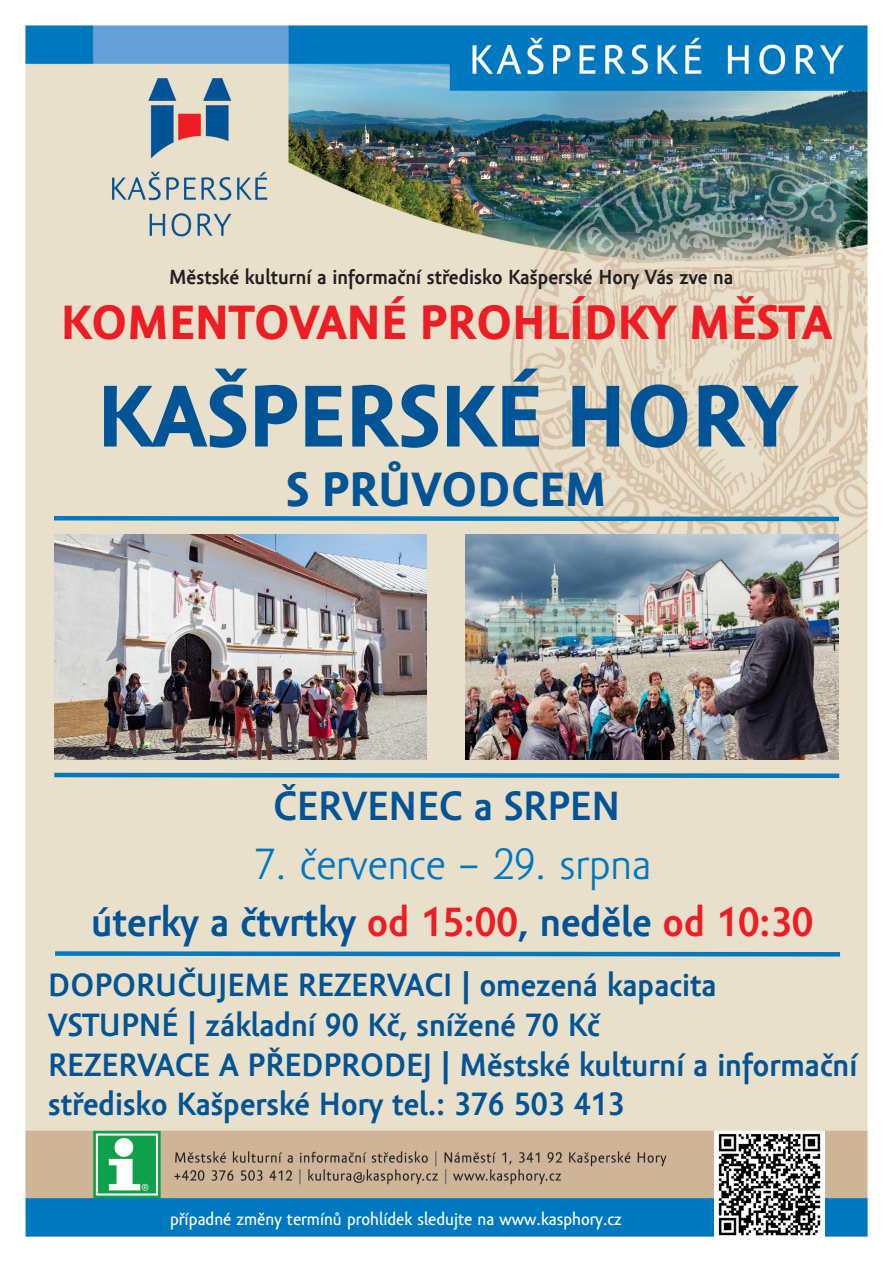
<style>
.page{position:relative;width:893px;height:1263px;background:#fff}
.page>*{position:absolute;margin:0;border:0;box-sizing:border-box;transform-origin:0 0}
.t1{font:700 90px "Amor Sans Text Pro";color:#015495}
.t2{font:700 49.5px "Amor Sans Text Pro";color:#ed1d23}
.t3{font:700 49.5px "Amor Sans Text Pro";color:#015495}
.t4{font:45px "Amor Sans Pro";color:#0078c0}
.t5{font:700 42px "Amor Sans Pro";color:#015495}
.t6{font:700 33.15px "Amor Sans Pro";color:#015495}
.t7{font:700 21px "Amor Sans Pro";color:#231f20}
.t8{font:18px "Amor Sans Text Pro";color:#fff}
.s1{color:#ed1d23}
</style>
<div class="page">
<img style="left:25px;top:25px;width:843px;height:1212px">
<svg style="left:49px;top:514px;width:794px;height:9px;background:#74aac2"></svg>
<img style="left:54px;top:534px;width:373px;height:226px">
<img style="left:465px;top:535px;width:374px;height:225px">
<svg style="left:50px;top:770px;width:794px;height:10px;background:#81b1c5"></svg>
<svg style="left:51px;top:949px;width:793px;height:10px;background:#80b1c5"></svg>
<img style="left:715px;top:1131px;width:109px;height:106px">
<p class="t7" style="left:169px;top:265px;width:566px">Městské kulturní a informační středisko Kašperské Hory Vás zve na</p>
<p class="t2" style="left:61px;top:293px;width:773px">KOMENTOVANÉ PROHLÍDKY MĚSTA</p>
<p class="t1" style="left:97px;top:363px;width:701px">KAŠPERSKÉ HORY</p>
<p class="t3" style="left:286px;top:460px;width:322px">S PRŮVODCEM</p>
<p class="t5" style="left:273px;top:782px;width:349px">ČERVENEC a SRPEN</p>
<p class="t4" style="left:254px;top:838px;width:398px">7. července – 29. srpna</p>
<p class="t5" style="left:91px;top:897px;width:724px">úterky a čtvrtky <span class="s1">od 15:00</span>, neděle <span class="s1">od 10:30</span></p>
<p class="t6" style="left:48px;top:965px;width:670px">DOPORUČUJEME REZERVACI | omezená kapacita</p>
<p class="t6" style="left:48px;top:1005px;width:553px">VSTUPNÉ | základní 90 Kč, snížené 70 Kč</p>
<p class="t6" style="left:48px;top:1045px;width:811px">REZERVACE A PŘEDPRODEJ | Městské kulturní a informační</p>
<p class="t6" style="left:48px;top:1085px;width:578px">středisko Kašperské Hory tel.: 376 503 413</p>
<p class="t8" style="left:170px;top:1208px;width:453px">případné změny termínů prohlídek sledujte na www.kasphory.cz</p>
</div>
